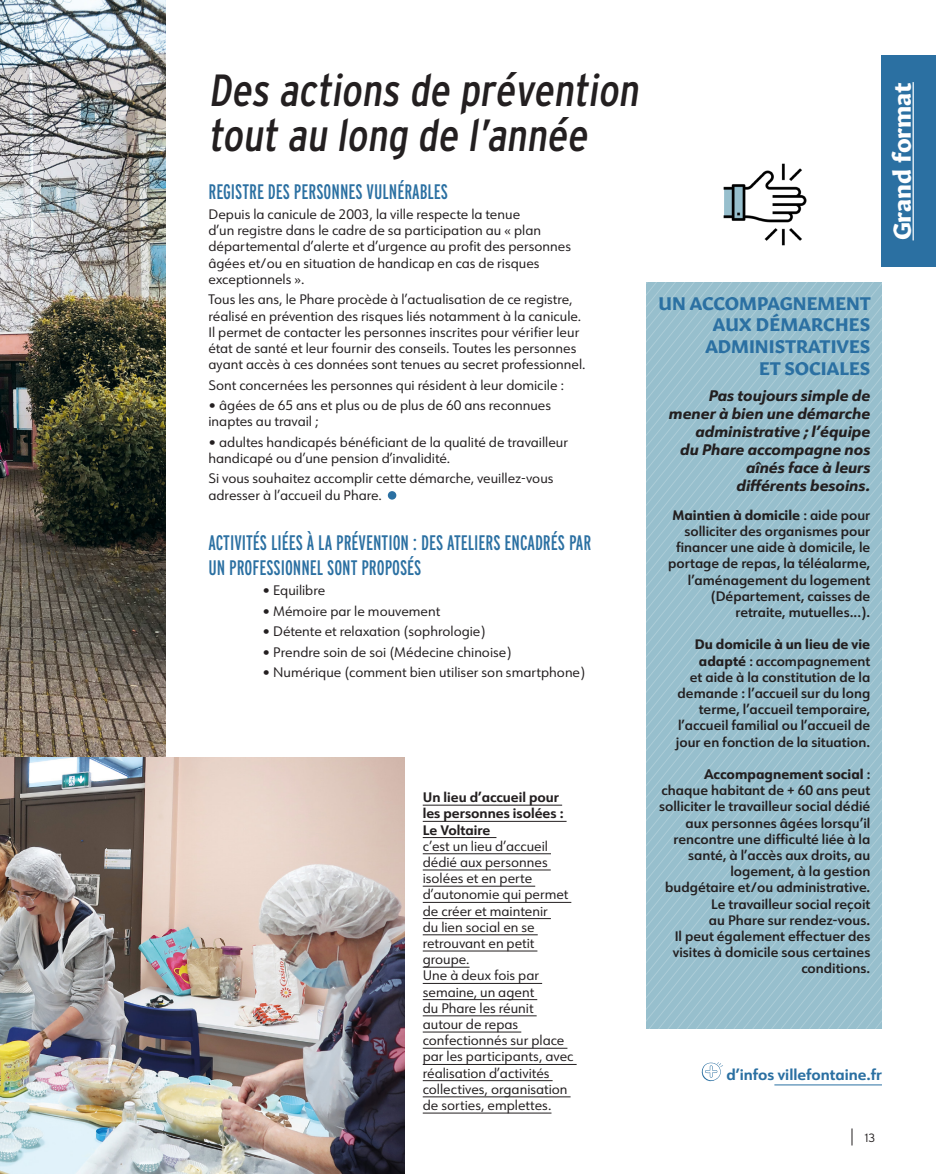
<style>
.page{position:relative;width:936px;height:1174px;background:#fff}
.page>*{position:absolute;margin:0;border:0;box-sizing:border-box;transform-origin:0 0}
.t1{font:45px "Interstate Condensed";color:#231f20}
.t2{font:700 24px "Gitan Latn";color:#fff}
.t3{font:21px/25.2px "Interstate Compressed";color:#2b70a2}
.t4{font:700 18px/21.6px "Gitan Latn";color:#2b70a2;text-align:right}
.t5{font:italic 800 15px/18px "URW Form";color:#231f20;text-align:right}
.t6{font:700 15px "URW Form";color:#2b70a2}
.t7{font:13.5px/16.2px "URW Form";color:#231f20}
.t8{font:600 13.5px/16.2px "URW Form";color:#231f20;text-align:right}
.t9{font:700 13.5px "URW Form";color:#231f20}
.t10{font:800 13.5px "URW Form";color:#231f20}
.t11{font:300 12px "Interstate";color:#231f20}
.s1{font-weight:600}
.s2{font-weight:800}
</style>
<div class="page">
<svg style="left:646px;top:282px;width:235px;height:746px;background:#99c0ce"></svg>
<svg style="left:665px;top:438px;width:216px;height:590px;background:#99c0ce"></svg>
<div style="left:881px;top:55px;width:54px;height:212px;background:#2b70a2"></div>
<hr style="left:912px;top:82px;width:1px;height:158px;background:#fff">
<img style="left:0;top:0;width:166px;height:757px">
<div style="left:388px;top:491px;width:8px;height:8px;background:#2b70a2;border-radius:50%"></div>
<hr style="left:423px;top:805px;width:139px;height:1px;background:#231f20">
<hr style="left:423px;top:821px;width:143px;height:1px;background:#231f20">
<hr style="left:423px;top:837px;width:73px;height:1px;background:#231f20">
<hr style="left:423px;top:853px;width:128px;height:1px;background:#231f20">
<hr style="left:423px;top:869px;width:127px;height:1px;background:#231f20">
<hr style="left:423px;top:886px;width:112px;height:1px;background:#231f20">
<hr style="left:423px;top:902px;width:148px;height:1px;background:#231f20">
<hr style="left:423px;top:918px;width:128px;height:1px;background:#231f20">
<hr style="left:423px;top:934px;width:114px;height:1px;background:#231f20">
<hr style="left:423px;top:950px;width:114px;height:1px;background:#231f20">
<hr style="left:423px;top:967px;width:46px;height:1px;background:#231f20">
<hr style="left:423px;top:983px;width:119px;height:1px;background:#231f20">
<hr style="left:423px;top:999px;width:114px;height:1px;background:#231f20">
<hr style="left:423px;top:1015px;width:113px;height:1px;background:#231f20">
<hr style="left:423px;top:1031px;width:98px;height:1px;background:#231f20">
<hr style="left:423px;top:1048px;width:144px;height:1px;background:#231f20">
<hr style="left:423px;top:1064px;width:153px;height:1px;background:#231f20">
<hr style="left:423px;top:1080px;width:129px;height:1px;background:#231f20">
<hr style="left:423px;top:1096px;width:147px;height:1px;background:#231f20">
<hr style="left:423px;top:1112px;width:128px;height:1px;background:#231f20">
<img style="left:0;top:757px;width:404px;height:417px">
<hr style="left:774px;top:1084px;width:107px;height:1px;background:#2b70a2">
<svg style="left:701px;top:1062px;width:22px;height:20px"></svg>
<img style="left:723px;top:163px;width:84px;height:83px">
<svg style="left:851px;top:1128px;width:1px;height:17px"></svg>
<p class="t1" style="left:208px;top:65px;width:438px">Des actions de prévention</p>
<p class="t1" style="left:208px;top:110px;width:387px">tout au long de l’année</p>
<p class="t3" style="left:208px;top:179px;width:241px">REGISTRE DES PERSONNES VULNÉRABLES</p>
<p class="t7" style="left:208px;top:206px;width:364px">Depuis la canicule de 2003, la ville respecte la tenue<br>d’un registre dans le cadre de sa participation au « plan départemental d’alerte et d’urgence au profit des personnes âgées et/ou en situation de handicap en cas de risques exceptionnels ».</p>
<p class="t7" style="left:208px;top:291px;width:379px">Tous les ans, le Phare procède à l’actualisation de ce registre, réalisé en prévention des risques liés notamment à la canicule.<br>Il permet de contacter les personnes inscrites pour vérifier leur état de santé et leur fournir des conseils. Toutes les personnes ayant accès à ces données sont tenues au secret professionnel.</p>
<p class="t7" style="left:208px;top:376px;width:357px">Sont concernées les personnes qui résident à leur domicile :</p>
<p class="t7" style="left:208px;top:397px;width:344px">• âgées de 65 ans et plus ou de plus de 60 ans reconnues inaptes au travail ;</p>
<p class="t7" style="left:208px;top:433px;width:361px">• adultes handicapés bénéficiant de la qualité de travailleur handicapé ou d’une pension d’invalidité.</p>
<p class="t7" style="left:208px;top:470px;width:346px">Si vous souhaitez accomplir cette démarche, veuillez-vous adresser à l’accueil du Phare.</p>
<p class="t3" style="left:208px;top:529px;width:384px">ACTIVITÉS LIÉES À LA PRÉVENTION : DES ATELIERS ENCADRÉS PAR<br>UN PROFESSIONNEL SONT PROPOSÉS</p>
<p class="t7" style="left:262px;top:582px;width:64px">• Equilibre</p>
<p class="t7" style="left:262px;top:602px;width:179px">• Mémoire par le mouvement</p>
<p class="t7" style="left:262px;top:623px;width:224px">• Détente et relaxation (sophrologie)</p>
<p class="t7" style="left:262px;top:643px;width:250px">• Prendre soin de soi (Médecine chinoise)</p>
<p class="t7" style="left:262px;top:663px;width:324px">• Numérique (comment bien utiliser son smartphone)</p>
<p class="t9" style="left:423px;top:788px;width:138px">Un lieu d’accueil pour</p>
<p class="t9" style="left:423px;top:804px;width:142px">les personnes isolées :</p>
<p class="t9" style="left:423px;top:820px;width:69px">Le Voltaire</p>
<p class="t7" style="left:423px;top:837px;width:147px">c’est un lieu d’accueil dédié aux personnes isolées et en perte d’autonomie qui permet de créer et maintenir<br>du lien social en se retrouvant en petit groupe.</p>
<p class="t7" style="left:423px;top:967px;width:152px">Une à deux fois par semaine, un agent<br>du Phare les réunit autour de repas confectionnés sur place par les participants, avec réalisation d’activités collectives, organisation de sorties, emplettes.</p>
<p class="t2" style="left:881px;top:240px;width:160px;rotate:-90deg">Grand format</p>
<p class="t4" style="left:658px;top:291px;width:214px">UN ACCOMPAGNEMENT<br>AUX DÉMARCHES</p>
<p class="t4" style="left:705px;top:334px;width:166px">ADMINISTRATIVES</p>
<p class="t4" style="left:759px;top:356px;width:113px">ET SOCIALES</p>
<p class="t5" style="left:709px;top:385px;width:163px">Pas toujours simple de</p>
<p class="t5" style="left:669px;top:403px;width:203px">mener à bien une démarche administrative ; l’équipe<br>du Phare accompagne nos aînés face à leurs<br>différents besoins.</p>
<p class="t10" style="left:672px;top:505px;width:199px">Maintien à domicile <span class="s1">: aide pour</span></p>
<p class="t8" style="left:668px;top:523px;width:204px">solliciter des organismes pour financer une aide à domicile, le portage de repas, la téléalarme,</p>
<p class="t8" style="left:687px;top:572px;width:184px">l’aménagement du logement (Département, caisses de</p>
<p class="t8" style="left:735px;top:604px;width:136px">retraite, mutuelles...).</p>
<p class="t8" style="left:677px;top:636px;width:194px"><span class="s2">Du domicile à un lieu de vie adapté</span> : accompagnement<br>et aide à la constitution de la demande : l’accueil sur du long terme, l’accueil temporaire,</p>
<p class="t8" style="left:675px;top:717px;width:196px;text-align:left">l’accueil familial ou l’accueil de jour en fonction de la situation.</p>
<p class="t8" style="left:659px;top:766px;width:213px"><span class="s2">Accompagnement social</span> : chaque habitant de + 60 ans peut solliciter le travailleur social dédié aux personnes âgées lorsqu’il rencontre une difficulté liée à la santé, à l’accès aux droits, au logement, à la gestion budgétaire et/ou administrative.<br>Le travailleur social reçoit<br>au Phare sur rendez-vous.</p>
<p class="t8" style="left:672px;top:928px;width:199px">Il peut également effectuer des visites à domicile sous certaines conditions.</p>
<p class="t6" style="left:726px;top:1064px;width:157px">d’infos villefontaine.fr</p>
<p class="t11" style="left:864px;top:1131px;width:12px">13</p>
</div>
